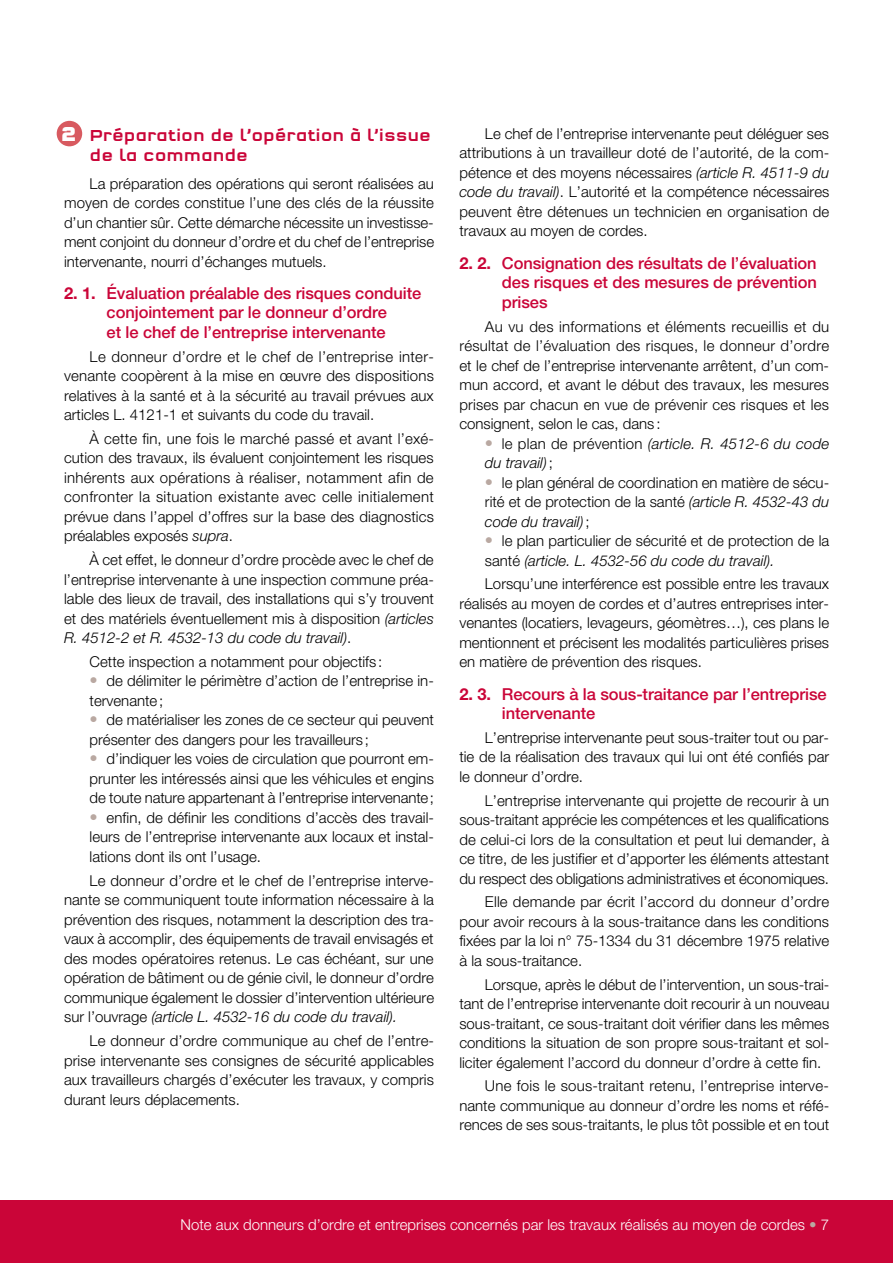
<style>
.page{position:relative;width:893px;height:1263px;background:#fff}
.page>*{position:absolute;margin:0;border:0;box-sizing:border-box;transform-origin:0 0}
.t1{font:21px "Q Type Square Black Majuscles";color:#fff}
.t2{font:500 16.5px/19.5px "Helvetica Neue LT Std";letter-spacing:-.005em;color:#ca0538;text-align:center}
.t3{font:500 16.5px/19.5px "Q Type Square";letter-spacing:-.005em;color:#ca0538}
.t4{font:300 15px/19.5px "Helvetica Neue LT Std";color:#000;text-align:justify}
.t5{font:300 15px "Helvetica Neue LT Std";color:#fff}
.t6{font:italic 300 15px/19.5px "Helvetica Neue LT Std";letter-spacing:.015em;color:#000}
.s1{font-weight:700}
.s2{font-style:italic}
.s3{font-size:16.5px;color:#b9a8a1}
.s4{font-style:normal;font-size:16.5px;color:#b9a8a1}
.s5{font-style:normal}
.s6{color:#b9a8a1}
</style>
<div class="page">
<div style="left:0;top:1200px;width:893px;height:63px;background:#ca0538"></div>
<div style="left:57px;top:121px;width:25px;height:25px;background:#d85a60;border-radius:50%"></div>
<h1 class="t1" style="left:61px;top:121px;width:17px">2</h1>
<p class="t3" style="left:90px;top:126px;width:343px">Préparation de l’opération à l’issue de la commande</p>
<p class="t4" style="left:64px;top:173px;width:372px;text-indent:26px">La préparation des opérations qui seront réalisées au moyen de cordes constitue l’une des clés de la réussite d’un chantier sûr. Cette démarche nécessite un investisse&shy;ment conjoint du donneur d’ordre et du chef de l’entreprise intervenante, nourri d’échanges mutuels.</p>
<p class="t2" style="left:64px;top:283px;width:359px"><span class="s1">2. 1.</span> Évaluation préalable des risques conduite conjointement par le donneur d’ordre<br>et le chef de l’entreprise intervenante</p>
<p class="t4" style="left:64px;top:346px;width:371px;text-indent:26px">Le donneur d’ordre et le chef de l’entreprise inter&shy;venante coopèrent à la mise en œuvre des dispositions relatives à la santé et à la sécurité au travail prévues aux articles L. 4121-1 et suivants du code du travail.</p>
<p class="t4" style="left:64px;top:428px;width:371px;text-indent:26px">À cette fin, une fois le marché passé et avant l’exé&shy;cution des travaux, ils évaluent conjointement les risques inhérents aux opérations à réaliser, notamment afin de confronter la situation existante avec celle initialement prévue dans l’appel d’offres sur la base des diagnostics préalables exposés <span class="s2">supra</span>.</p>
<p class="t4" style="left:64px;top:550px;width:371px;text-indent:26px">À cet effet, le donneur d’ordre procède avec le chef de l’entreprise intervenante à une inspection commune préa&shy;lable des lieux de travail, des installations qui s’y trouvent et des matériels éventuellement mis à disposition <span class="s2">(articles R. 4512-2 et R. 4532-13 du code du travail)</span>.</p>
<p class="t4" style="left:90px;top:651px;width:294px">Cette inspection a notamment pour objectifs :</p>
<p class="t4" style="left:90px;top:671px;width:346px"><span class="s3">•</span> de délimiter le périmètre d’action de l’entreprise in&shy;tervenante;</p>
<p class="t4" style="left:90px;top:710px;width:346px"><span class="s3">•</span> de matérialiser les zones de ce secteur qui peuvent présenter des dangers pour les travailleurs ;</p>
<p class="t4" style="left:90px;top:749px;width:346px"><span class="s3">•</span> d’indiquer les voies de circulation que pourront em&shy;prunter les intéressés ainsi que les véhicules et engins de toute nature appartenant à l’entreprise intervenante;</p>
<p class="t4" style="left:90px;top:807px;width:346px"><span class="s3">•</span> enfin, de définir les conditions d’accès des travail&shy;leurs de l’entreprise intervenante aux locaux et instal&shy;lations dont ils ont l’usage.</p>
<p class="t4" style="left:64px;top:870px;width:371px;text-indent:26px">Le donneur d’ordre et le chef de l’entreprise interve&shy;nante se communiquent toute information nécessaire à la prévention des risques, notamment la description des tra&shy;vaux à accomplir, des équipements de travail envisagés et des modes opératoires retenus. Le cas échéant, sur une opération de bâtiment ou de génie civil, le donneur d’ordre communique également le dossier d’intervention ultérieure sur l’ouvrage <span class="s2">(article L. 4532-16 du code du travail).</span></p>
<p class="t4" style="left:64px;top:1030px;width:371px;text-indent:26px">Le donneur d’ordre communique au chef de l’entre&shy;prise intervenante ses consignes de sécurité applicables aux travailleurs chargés d’exécuter les travaux, y compris durant leurs déplacements.</p>
<p class="t4" style="left:459px;top:124px;width:371px;text-indent:26px">Le chef de l’entreprise intervenante peut déléguer ses attributions à un travailleur doté de l’autorité, de la com&shy;pétence et des moyens nécessaires <span class="s2">(article R. 4511-9 du code du travail)</span>. L’autorité et la compétence nécessaires peuvent être détenues un technicien en organisation de travaux au moyen de cordes.</p>
<p class="t2" style="left:502px;top:253px;width:316px;text-align:justify;text-indent:-43px"><span class="s1">2. 2.</span> Consignation des résultats de l’évaluation des risques et des mesures de prévention prises</p>
<p class="t4" style="left:459px;top:316px;width:371px;text-indent:26px">Au vu des informations et éléments recueillis et du résultat de l’évaluation des risques, le donneur d’ordre et le chef de l’entreprise intervenante arrêtent, d’un com&shy;mun accord, et avant le début des travaux, les mesures prises par chacun en vue de prévenir ces risques et les consignent, selon le cas, dans :</p>
<p class="t6" style="left:485px;top:433px;width:346px"><span class="s4">•</span> <span class="s5">le plan de prévention</span> (article. R. 4512-6 du code du travail)<span class="s5">;</span></p>
<p class="t4" style="left:485px;top:472px;width:346px"><span class="s3">•</span> le plan général de coordination en matière de sécu&shy;rité et de protection de la santé <span class="s2">(article R. 4532-43 du code du travail)</span>;</p>
<p class="t4" style="left:485px;top:531px;width:346px"><span class="s3">•</span> le plan particulier de sécurité et de protection de la santé <span class="s2">(article. L. 4532-56 du code du travail).</span></p>
<p class="t4" style="left:459px;top:574px;width:371px;text-indent:26px">Lorsqu’une interférence est possible entre les travaux réalisés au moyen de cordes et d’autres entreprises inter&shy;venantes (locatiers, levageurs, géomètres…), ces plans le mentionnent et précisent les modalités particulières prises en matière de prévention des risques.</p>
<p class="t2" style="left:502px;top:684px;width:326px;text-align:left;text-indent:-43px"><span class="s1">2. 3.</span> Recours à la sous-traitance par l’entreprise intervenante</p>
<p class="t4" style="left:459px;top:727px;width:371px;text-indent:26px">L’entreprise intervenante peut sous-traiter tout ou par&shy;tie de la réalisation des travaux qui lui ont été confiés par le donneur d’ordre.</p>
<p class="t4" style="left:459px;top:790px;width:371px;text-indent:26px">L’entreprise intervenante qui projette de recourir à un sous-traitant apprécie les compétences et les qualifications de celui-ci lors de la consultation et peut lui demander, à ce titre, de les justifier et d’apporter les éléments attestant du respect des obligations administratives et économiques.</p>
<p class="t4" style="left:459px;top:892px;width:371px;text-indent:26px">Elle demande par écrit l’accord du donneur d’ordre pour avoir recours à la sous-traitance dans les conditions fixées par la loi n° 75-1334 du 31 décembre 1975 relative à la sous-traitance.</p>
<p class="t4" style="left:459px;top:974px;width:372px;text-indent:26px">Lorsque, après le début de l’intervention, un sous-trai&shy;tant de l’entreprise intervenante doit recourir à un nouveau sous-traitant, ce sous-traitant doit vérifier dans les mêmes conditions la situation de son propre sous-traitant et sol&shy;liciter également l’accord du donneur d’ordre à cette fin.</p>
<p class="t4" style="left:459px;top:1076px;width:371px;text-indent:26px">Une fois le sous-traitant retenu, l’entreprise interve&shy;nante communique au donneur d’ordre les noms et réfé&shy;rences de ses sous-traitants, le plus tôt possible et en tout</p>
<p class="t5" style="left:181px;top:1215px;width:650px">Note aux donneurs d’ordre et entreprises concernés par les travaux réalisés au moyen de cordes <span class="s6">•</span> 7</p>
</div>
